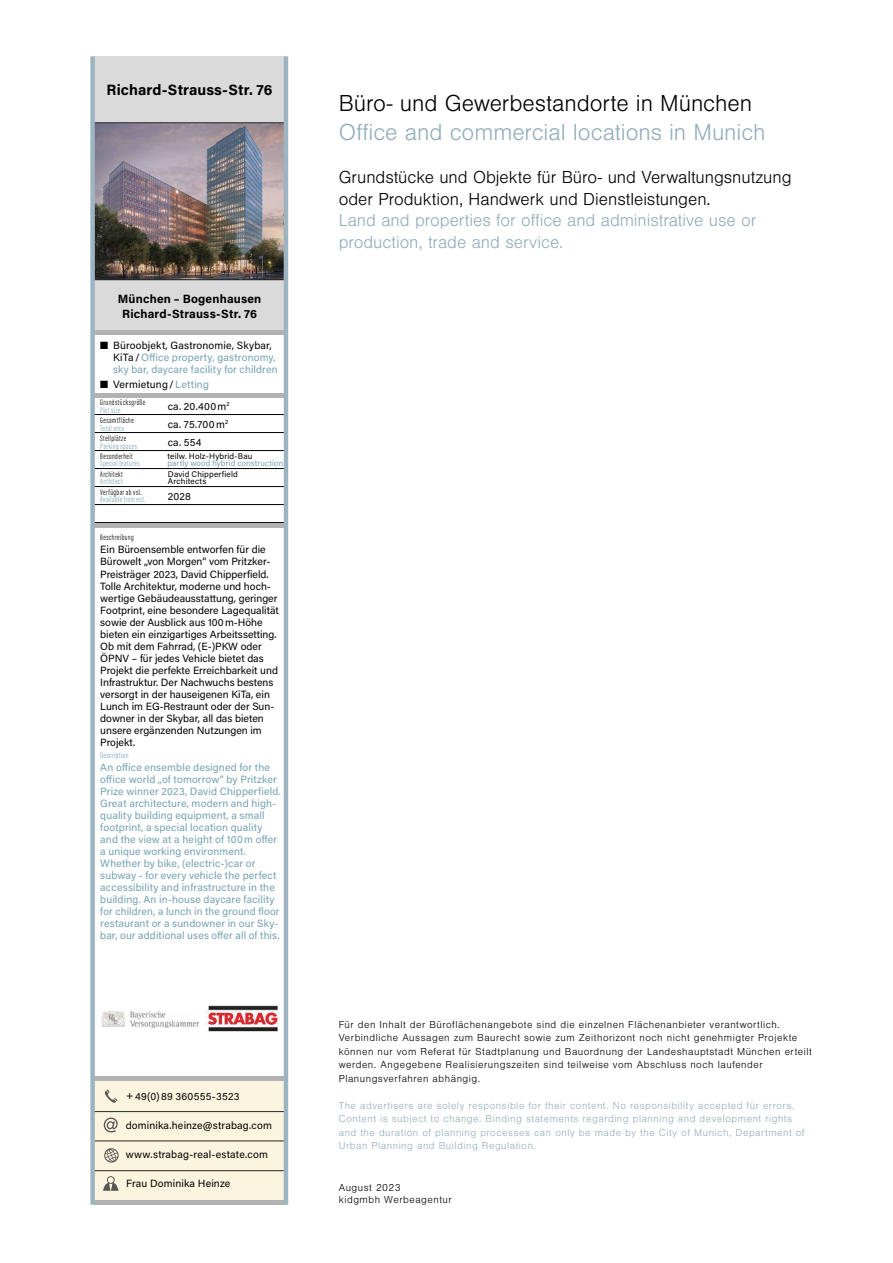
<style>
.page{position:relative;width:893px;height:1263px;background:#fff}
.page>*{position:absolute;margin:0;border:0;box-sizing:border-box;transform-origin:0 0}
.t1{font:300 24px "Nimbus San";letter-spacing:-.005em;color:#93adbb}
.t2{font:300 24px "Nimbus San";letter-spacing:-.005em;color:#000}
.t3{font:300 18px/21.6px "Nimbus San";letter-spacing:-.005em;color:#000}
.t4{font:300 18px/21.6px "Nimbus San";letter-spacing:-.005em;color:#93adbb}
.t5{font:700 15px "Acumin Pro";letter-spacing:.005em;color:#000}
.t6{font:700 12px/15px "Acumin Pro";letter-spacing:.015em;color:#000;text-align:center}
.t7{font:10.5px/12px "Acumin Pro";color:#000}
.t8{font:10.5px/12px "Acumin Pro";letter-spacing:.015em;color:#74a1b1}
.t9{font:300 10.5px/13.5px "Nimbus San";letter-spacing:.05em;color:#000}
.t10{font:300 10.5px/13.5px "Nimbus San";letter-spacing:.05em;color:#93adbb}
.t11{font:10.5px/18px "Acumin Pro";letter-spacing:.025em;color:#000}
.t12{font:300 8.25px "Acumin Pro Extra Cond";letter-spacing:.05em;color:#000}
.t13{font:300 8.25px "Acumin Pro Extra Cond";letter-spacing:.055em;color:#74a1b1}
.t14{font:8.25px/7.5px "Acumin Pro";letter-spacing:.02em;color:#000}
.t15{font:8.25px "Acumin Pro";letter-spacing:.02em;color:#74a1b1}
.s1{color:#000}
.s2{color:#74a1b1}
</style>
<div class="page">
<div style="left:92px;top:56px;width:195px;height:275px;background:#dadada"></div>
<div style="left:91px;top:1077px;width:195px;height:126px;background:#fbf4de"></div>
<img style="left:95px;top:123px;width:189px;height:156px">
<img style="left:102px;top:1011px;width:97px;height:16px">
<img style="left:205px;top:1005px;width:74px;height:27px">
<svg style="left:105px;top:1090px;width:12px;height:13px"></svg>
<svg style="left:104px;top:1117px;width:14px;height:15px"></svg>
<svg style="left:104px;top:1148px;width:15px;height:15px"></svg>
<svg style="left:103px;top:1176px;width:16px;height:15px"></svg>
<hr style="left:94px;top:279px;width:191px;height:1px;background:#272721">
<hr style="left:94px;top:122px;width:191px;height:1px;background:#272721">
<hr style="left:94px;top:1111px;width:191px;height:1px;background:#272721">
<hr style="left:94px;top:1140px;width:191px;height:1px;background:#272721">
<hr style="left:94px;top:1170px;width:191px;height:1px;background:#272721">
<hr style="left:94px;top:414px;width:191px;height:1px;background:#000">
<hr style="left:94px;top:432px;width:191px;height:1px;background:#000">
<hr style="left:94px;top:450px;width:191px;height:1px;background:#000">
<hr style="left:94px;top:468px;width:191px;height:1px;background:#000">
<hr style="left:94px;top:486px;width:191px;height:1px;background:#000">
<hr style="left:94px;top:504px;width:191px;height:1px;background:#000">
<hr style="left:94px;top:522px;width:191px;height:1px;background:#000">
<hr style="left:94px;top:394px;width:191px;height:4px;background:#b3b2b2">
<hr style="left:94px;top:330px;width:191px;height:4px;background:#b3b2b2">
<div style="left:94px;top:523px;width:191px;height:5px;background:#b3b2b2"></div>
<hr style="left:94px;top:1076px;width:191px;height:4px;background:#b3b2b2">
<hr style="left:94px;top:1200px;width:191px;height:4px;background:#b3b2b2">
<div style="left:90px;top:56px;width:5px;height:1149px;background:#9db5c2"></div>
<hr style="left:284px;top:56px;width:4px;height:1149px;background:#9db5c2">
<h3 class="t5" style="left:107px;top:79px;width:168px">Richard-Strauss-Str. 76</h3>
<p class="t6" style="left:118px;top:290px;width:145px">München – Bogenhausen<br>Richard-Strauss-Str. 76</p>
<p class="t8" style="left:113px;top:338px;width:166px;text-indent:-13px"><span class="s1">■ Büroobjekt, Gastronomie, Skybar,<br>KiTa/</span>Office property, gastronomy, sky bar, daycare facility for children</p>
<p class="t7" style="left:168px;top:372px;width:64px;line-height:22.2px;text-indent:-67px">■ Vermietung/<span class="s2">Letting<br></span>ca. 20.400m<sup>2</sup></p>
<p class="t11" style="left:168px;top:415px;width:62px">ca. 75.700m<sup>2 </sup>ca. 554</p>
<p class="t12" style="left:100px;top:397px;width:47px">Grundstücksgröße</p>
<p class="t13" style="left:100px;top:405px;width:22px">Plot size</p>
<p class="t12" style="left:100px;top:415px;width:35px">Gesamtfläche</p>
<p class="t13" style="left:100px;top:423px;width:25px">Total area</p>
<p class="t12" style="left:100px;top:433px;width:27px">Stellplätze</p>
<p class="t13" style="left:100px;top:441px;width:38px">Parking spaces</p>
<p class="t12" style="left:100px;top:451px;width:34px">Besonderheit</p>
<p class="t13" style="left:100px;top:459px;width:41px">Special features</p>
<p class="t12" style="left:100px;top:469px;width:24px">Architekt</p>
<p class="t13" style="left:100px;top:477px;width:24px">Architect</p>
<p class="t12" style="left:100px;top:487px;width:43px">Verfügbar ab vsl.</p>
<p class="t13" style="left:100px;top:495px;width:47px">Available from est.</p>
<p class="t14" style="left:167px;top:452px;width:87px">teilw. Holz-Hybrid-Bau</p>
<p class="t15" style="left:167px;top:458px;width:117px">partly wood hybrid construction</p>
<p class="t14" style="left:168px;top:469px;width:72px">David Chipperfield<br>Architects</p>
<p class="t7" style="left:168px;top:490px;width:25px">2028</p>
<p class="t12" style="left:100px;top:533px;width:35px">Beschreibung</p>
<p class="t7" style="left:100px;top:543px;width:180px">Ein Büroensemble entworfen für die Bürowelt „von Morgen“ vom Pritzker-Preisträger 2023, David Chipperfield.<br>Tolle Architektur, moderne und hoch&shy;wertige Gebäudeausstattung, geringer Footprint, eine besondere Lagequalität sowie der Ausblick aus 100m-Höhe bieten ein einzigartiges Arbeitssetting.<br>Ob mit dem Fahrrad, (E-)PKW oder ÖPNV – für jedes Vehicle bietet das Projekt die perfekte Erreichbarkeit und Infrastruktur. Der Nachwuchs bestens versorgt in der hauseigenen KiTa, ein Lunch im EG-Restraunt oder der Sun&shy;downer in der Skybar, all das bieten unsere ergänzenden Nutzungen im Projekt.</p>
<p class="t13" style="left:100px;top:750px;width:30px">Description</p>
<p class="t8" style="left:100px;top:761px;width:182px">An office ensemble designed for the office world „of tomorrow“ by Pritzker Prize winner 2023, David Chipperfield.<br>Great architecture, modern and high&shy;quality building equipment, a small footprint, a special location quality and the view at a height of 100m offer a unique working environment.<br>Whether by bike, (electric-)car or subway - for every vehicle the perfect accessibility and infrastructure in the building. An in-house daycare facility for children, a lunch in the ground floor restaurant or a sundowner in our Sky&shy;bar, our additional uses offer all of this.</p>
<p class="t11" style="left:126px;top:1087px;width:115px">+49(0)89 360555-3523</p>
<p class="t7" style="left:126px;top:1118px;width:148px">dominika.heinze@strabag.com</p>
<p class="t7" style="left:126px;top:1148px;width:144px">www.strabag-real-estate.com</p>
<p class="t7" style="left:126px;top:1177px;width:106px">Frau Dominika Heinze</p>
<h1 class="t2" style="left:339px;top:90px;width:415px">Büro- und Gewerbestandorte in München</h1>
<h1 class="t1" style="left:339px;top:119px;width:428px">Office and commercial locations in Munich</h1>
<h2 class="t3" style="left:339px;top:167px;width:454px">Grundstücke und Objekte für Büro- und Verwaltungsnutzung oder Produktion, Handwerk und Dienstleistungen.</h2>
<h2 class="t4" style="left:339px;top:210px;width:419px">Land and properties for office and administrative use or production, trade and service.</h2>
<p class="t9" style="left:339px;top:1018px;width:474px">Für den Inhalt der Büroflächenangebote sind die einzelnen Flächenanbieter verantwortlich.<br>Verbindliche Aussagen zum Baurecht sowie zum Zeithorizont noch nicht genehmigter Projekte können nur vom Referat für Stadtplanung und Bauordnung der Landeshauptstadt München erteilt werden. Angegebene Realisierungszeiten sind teilweise vom Abschluss noch laufender Planungsverfahren abhängig.</p>
<p class="t10" style="left:339px;top:1099px;width:467px">The advertisers are solely responsible for their content. No responsibility accepted für errors.<br>Content is subject to change. Binding statements regarding planning and development rights and the duration of planning processes can only be made by the City of Munich, Department of Urban Planning and Building Regulation.</p>
<p class="t9" style="left:339px;top:1181px;width:114px;line-height:12.6px">August 2023<br>kidgmbh Werbeagentur</p>
</div>
